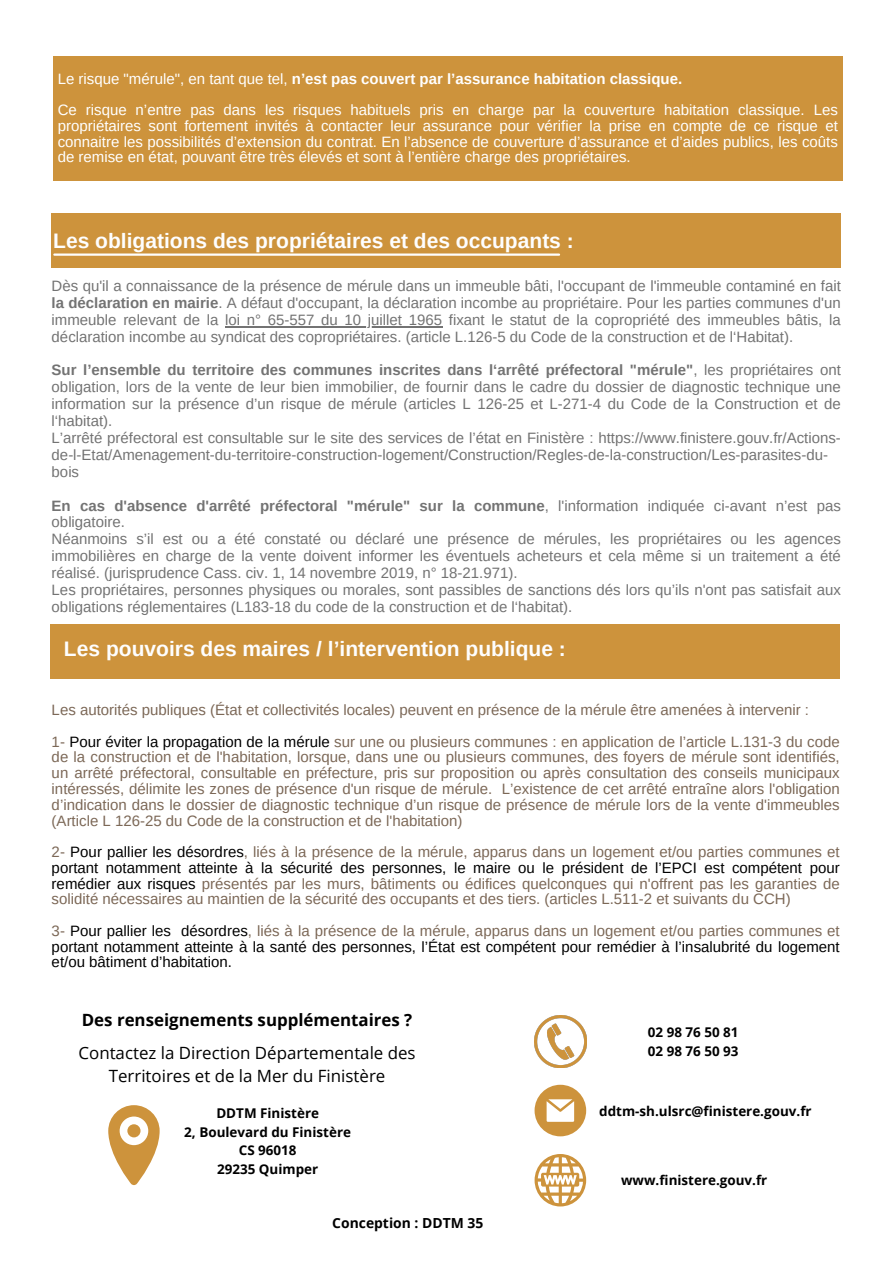
<style>
.page{position:relative;width:894px;height:1264px;background:#fff}
.page>*{position:absolute;margin:0;border:0;box-sizing:border-box;transform-origin:0 0}
.t1{font:700 21px "Arimo";color:#fefefe}
.t2{font:16.95px/23.5px "Open Sans";color:#000;text-align:center}
.t3{font:700 16.95px "Open Sans";color:#000}
.t4{font:15px/16.8px "Arimo";color:#737373}
.t5{font:15px/15.8px "Arimo";color:#7c6857;text-align:justify}
.t6{font:15px/15.8px "Arimo";color:#fff}
.t7{font:15px/15.8px "Arimo";color:#000;text-align:justify}
.t8{font:700 13.8px "Open Sans";color:#000}
.t9{font:700 13.5px/18.5px "Open Sans";color:#000;text-align:center}
.s1{font-weight:700}
.s2{color:#000}
.s3{color:#7c6857}
</style>
<div class="page">
<div style="left:53px;top:57px;width:789px;height:124px;background:#cd933c"></div>
<div style="left:52px;top:214px;width:788px;height:54px;background:#cd933c"></div>
<hr style="left:54px;top:253px;width:505px;height:3px;background:#fefefe">
<hr style="left:225px;top:326px;width:217px;height:1px;background:#737373">
<div style="left:50px;top:624px;width:789px;height:55px;background:#cd933c"></div>
<svg style="left:108px;top:1105px;width:52px;height:79px"></svg>
<div style="left:127px;top:1124px;width:13px;height:13px;background:#cd933c;border-radius:50%"></div>
<img style="left:534px;top:1015px;width:52px;height:52px">
<svg style="left:534px;top:1084px;width:52px;height:52px"></svg>
<svg style="left:534px;top:1154px;width:52px;height:52px"></svg>
<p class="t6" style="left:58px;top:63px;width:781px;line-height:31.5px">Le risque "mérule", en tant que tel, <span class="s1">n’est pas couvert par l’assurance habitation classique.<br></span>Ce risque n’entre pas dans les risques habituels pris en charge par la couverture habitation classique. Les</p>
<p class="t6" style="left:58px;top:118px;width:781px;text-align:justify">propriétaires sont fortement invités à contacter leur assurance pour vérifier la prise en compte de ce risque et connaitre les possibilités d’extension du contrat. En l’absence de couverture d’assurance et d’aides publics, les coûts de remise en état, pouvant être très élevés et sont à l’entière charge des propriétaires.</p>
<h1 class="t1" style="left:53px;top:229px;width:522px">Les obligations des propriétaires et des occupants :</h1>
<p class="t4" style="left:52px;top:277px;width:790px;text-align:justify">Dès qu'il a connaissance de la présence de mérule dans un immeuble bâti, l'occupant de l'immeuble contaminé en fait <span class="s1">la déclaration en mairie</span>. A défaut d'occupant, la déclaration incombe au propriétaire. Pour les parties communes d'un immeuble relevant de la loi n° 65-557 du 10 juillet 1965 fixant le statut de la copropriété des immeubles bâtis, la déclaration incombe au syndicat des copropriétaires. (article L.126-5 du Code de la construction et de l‘Habitat).</p>
<p class="t4" style="left:52px;top:362px;width:790px"><span class="s1">Sur l’ensemble du territoire des communes inscrites dans l‘arrêté préfectoral "mérule"</span>, les propriétaires ont obligation, lors de la vente de leur bien immobilier, de fournir dans le cadre du dossier de diagnostic technique une information sur la présence d’un risque de mérule (articles L 126-25 et L-271-4 du Code de la Construction et de l‘habitat).<br>L’arrêté préfectoral est consultable sur le site des services de l’état en Finistère : https://www.finistere.gouv.fr/Actions&shy;de-l-Etat/Amenagement-du-territoire-construction-logement/Construction/Regles-de-la-construction/Les-parasites-du&shy;bois</p>
<p class="t4" style="left:52px;top:497px;width:790px"><span class="s1">En cas d'absence d'arrêté préfectoral "mérule" sur la commune</span>, l'information indiquée ci-avant n’est pas obligatoire.<br>Néanmoins s’il est ou a été constaté ou déclaré une présence de mérules, les propriétaires ou les agences immobilières en charge de la vente doivent informer les éventuels acheteurs et cela même si un traitement a été réalisé. (jurisprudence Cass. civ. 1, 14 novembre 2019, n° 18-21.971).<br>Les propriétaires, personnes physiques ou morales, sont passibles de sanctions dés lors qu’ils n'ont pas satisfait aux obligations réglementaires (L183-18 du code de la construction et de l‘habitat).</p>
<h1 class="t1" style="left:64px;top:637px;width:503px">Les pouvoirs des maires / l’intervention publique :</h1>
<p class="t5" style="left:52px;top:694px;width:789px;line-height:31.5px">Les autorités publiques (État et collectivités locales) peuvent en présence de la mérule être amenées à intervenir :<br>1- <span class="s2">Pour éviter la propagation de la mérule</span> sur une ou plusieurs communes : en application de l’article L.131-3 du code</p>
<p class="t5" style="left:52px;top:749px;width:789px">de la construction et de l'habitation, lorsque, dans une ou plusieurs communes, des foyers de mérule sont identifiés, un arrêté préfectoral, consultable en préfecture, pris sur proposition ou après consultation des conseils municipaux intéressés, délimite les zones de présence d'un risque de mérule. L’existence de cet arrêté entraîne alors l'obligation d’indication dans le dossier de diagnostic technique d’un risque de présence de mérule lors de la vente d'immeubles (Article L 126-25 du Code de la construction et de l'habitation)</p>
<p class="t5" style="left:52px;top:844px;width:789px">2- <span class="s2">Pour pallier les désordres</span>, liés à la présence de la mérule, apparus dans un logement et/ou parties communes et <span class="s2">portant notamment atteinte à la sécurité des personnes, le maire ou le président de l’EPCI est compétent pour remédier aux risques</span> présentés par les murs, bâtiments ou édifices quelconques qui n'offrent pas les garanties de solidité nécessaires au maintien de la sécurité des occupants et des tiers. (articles L.511-2 et suivants du CCH)</p>
<p class="t7" style="left:52px;top:922px;width:789px"><span class="s3">3-</span> Pour pallier les désordres<span class="s3">, liés à la présence de la mérule, apparus dans un logement et/ou parties communes et </span>portant notamment atteinte à la santé des personnes, l’État est compétent pour remédier à l’insalubrité du logement et/ou bâtiment d’habitation.</p>
<p class="t3" style="left:82px;top:1008px;width:332px">Des renseignements supplémentaires ?</p>
<p class="t2" style="left:78px;top:1040px;width:338px">Contactez la Direction Départementale des<br>Territoires et de la Mer du Finistère</p>
<p class="t9" style="left:184px;top:1103px;width:168px">DDTM Finistère<br>2, Boulevard du Finistère<br>CS 96018<br>29235 Quimper</p>
<p class="t8" style="left:332px;top:1212px;width:152px">Conception : DDTM 35</p>
<p class="t9" style="left:647px;top:1022px;width:92px;text-align:left">02 98 76 50 81<br>02 98 76 50 93</p>
<p class="t9" style="left:599px;top:1101px;width:214px">ddtm-sh.ulsrc@finistere.gouv.fr</p>
<p class="t9" style="left:621px;top:1170px;width:148px">www.finistere.gouv.fr</p>
</div>
